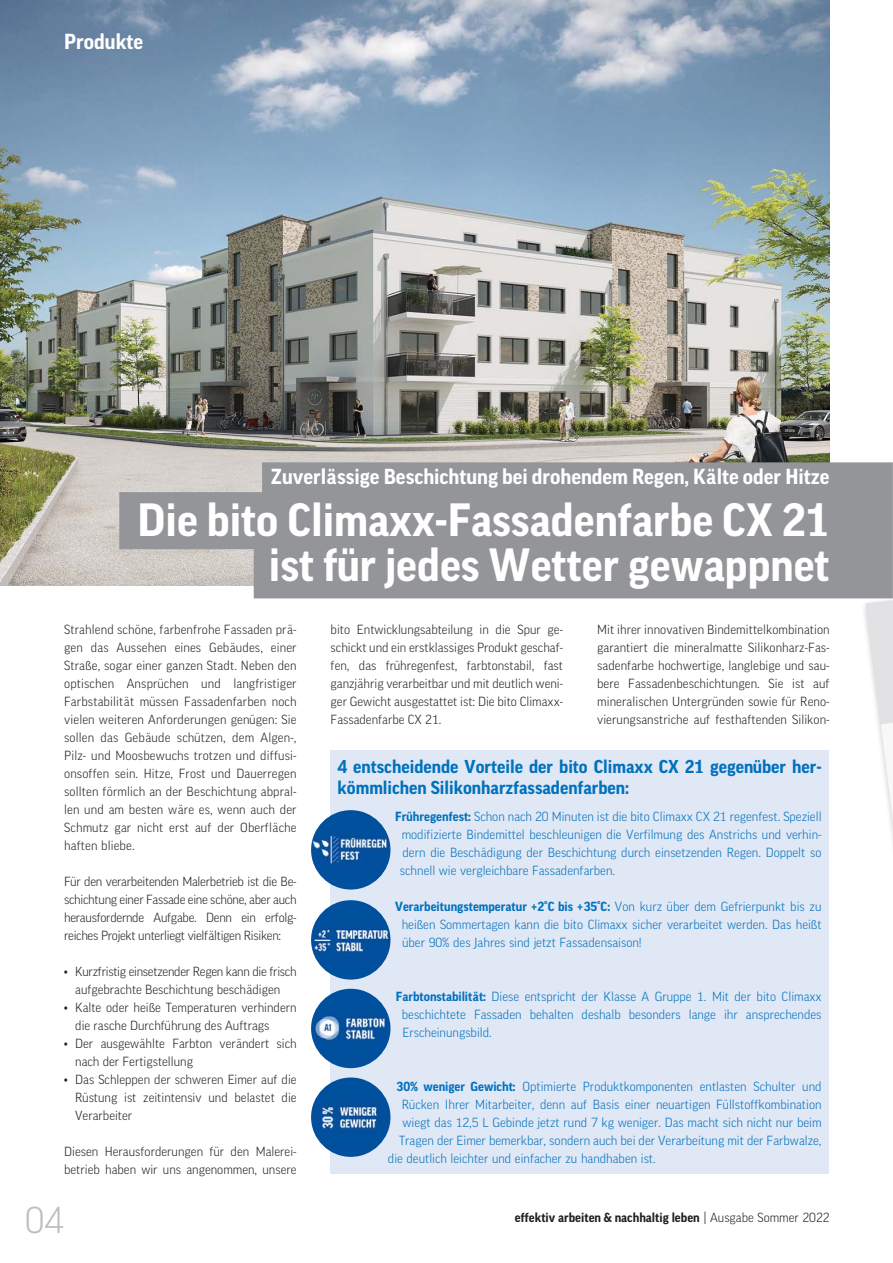
<style>
.page{position:relative;width:893px;height:1263px;background:#fff}
.page>*{position:absolute;margin:0;border:0;box-sizing:border-box;transform-origin:0 0}
.t1{font:700 45px/45px "FF Good Pro";color:#fff;text-align:right}
.t2{font:300 36px "FF Good Pro";color:#bbbdc0}
.t3{font:700 21px "FF Good Pro";color:#fff}
.t4{font:700 18px/21.6px "FF Good Pro";color:#0071bc}
.t5{font:300 12.75px/18px "FF Good Pro";color:#231f20;text-align:justify}
.t6{font:300 12.75px/18px "FF Good Pro";color:#0071bc;text-align:justify}
.t7{font:300 12.75px/18px "FF Good Pro";letter-spacing:-.02em;color:#231f20;text-align:center}
.t8{font:700 12.75px "FF Good Pro";color:#231f20}
.s1{font-weight:700}
.s2{font-weight:300}
</style>
<div class="page">
<img style="left:839px;top:598px;width:54px;height:243px">
<img style="left:0;top:0;width:829px;height:586px">
<svg style="left:119px;top:462px;width:774px;height:136px;background:#9a9b9d"></svg>
<div style="left:330px;top:751px;width:499px;height:423px;background:#e0e7f5"></div>
<img style="left:311px;top:810px;width:79px;height:80px;border-radius:50%">
<img style="left:311px;top:900px;width:79px;height:80px;border-radius:50%">
<img style="left:311px;top:989px;width:79px;height:79px;border-radius:50%">
<img style="left:311px;top:1077px;width:79px;height:80px;border-radius:50%">
<h3 class="t3" style="left:64px;top:34px;width:81px">Produkte</h3>
<h3 class="t3" style="left:271px;top:468px;width:560px">Zuverlässige Beschichtung bei drohendem Regen, Kälte oder Hitze</h3>
<h1 class="t1" style="left:138px;top:501px;width:693px">Die bito Climaxx-Fassadenfarbe CX 21 ist für jedes Wetter gewappnet</h1>
<p class="t5" style="left:64px;top:621px;width:234px">Strahlend schöne, farbenfrohe Fassaden prä&shy;gen das Aussehen eines Gebäudes, einer Straße, sogar einer ganzen Stadt. Neben den optischen Ansprüchen und langfristiger Farbstabilität müssen Fassadenfarben noch vielen weiteren Anforderungen genügen: Sie sollen das Gebäude schützen, dem Algen-, Pilz- und Moosbewuchs trotzen und diffusi&shy;onsoffen sein. Hitze, Frost und Dauerregen sollten förmlich an der Beschichtung abpral&shy;len und am besten wäre es, wenn auch der Schmutz gar nicht erst auf der Oberfläche haften bliebe.</p>
<p class="t5" style="left:64px;top:873px;width:234px">Für den verarbeitenden Malerbetrieb ist die Be&shy;schichtung einer Fassade eine schöne, aber auch herausfordernde Aufgabe. Denn ein erfolg&shy;reiches Projekt unterliegt vielfältigen Risiken:</p>
<p class="t7" style="left:64px;top:963px;width:234px">• Kurzfristig einsetzender Regen kann die frisch aufgebrachte Beschichtung beschädigen</p>
<p class="t5" style="left:75px;top:999px;width:223px;text-indent:-11px">• Kalte oder heiße Temperaturen verhindern die rasche Durchführung des Auftrags</p>
<p class="t5" style="left:75px;top:1035px;width:223px;text-indent:-11px">• Der ausgewählte Farbton verändert sich nach der Fertigstellung</p>
<p class="t5" style="left:75px;top:1071px;width:223px;text-indent:-11px">• Das Schleppen der schweren Eimer auf die Rüstung ist zeitintensiv und belastet die Verarbeiter</p>
<p class="t5" style="left:64px;top:1143px;width:234px">Diesen Herausforderungen für den Malerei&shy;betrieb haben wir uns angenommen, unsere</p>
<p class="t5" style="left:331px;top:621px;width:234px">bito Entwicklungsabteilung in die Spur ge&shy;schickt und ein erstklassiges Produkt geschaf&shy;fen, das frühregenfest, farbtonstabil, fast ganzjährig verarbeitbar und mit deutlich weni&shy;ger Gewicht ausgestattet ist: Die bito Climaxx-Fassadenfarbe CX 21.</p>
<p class="t5" style="left:597px;top:621px;width:234px">Mit ihrer innovativen Bindemittelkombination garantiert die mineralmatte Silikonharz-Fas&shy;sadenfarbe hochwertige, langlebige und sau&shy;bere Fassadenbeschichtungen. Sie ist auf mineralischen Untergründen sowie für Reno&shy;vierungsanstriche auf festhaftenden Silikon-</p>
<h3 class="t4" style="left:338px;top:757px;width:485px">4 entscheidende Vorteile der bito Climaxx CX 21 gegenüber her&shy;kömmlichen Silikonharzfassadenfarben:</h3>
<p class="t6" style="left:400px;top:809px;width:423px;text-indent:-5px"><span class="s1">Frühregenfest:</span> Schon nach 20 Minuten ist die bito Climaxx CX 21 regenfest. Speziell modifizierte Bindemittel beschleunigen die Verfilmung des Anstrichs und verhin&shy;dern die Beschädigung der Beschichtung durch einsetzenden Regen. Doppelt so schnell wie vergleichbare Fassadenfarben.</p>
<p class="t6" style="left:402px;top:899px;width:421px;text-indent:-7px"><span class="s1">Verarbeitungstemperatur +2°C bis +35°C:</span> Von kurz über dem Gefrierpunkt bis zu heißen Sommertagen kann die bito Climaxx sicher verarbeitet werden. Das heißt über 90% des Jahres sind jetzt Fassadensaison!</p>
<p class="t6" style="left:402px;top:989px;width:421px;text-indent:-6px"><span class="s1">Farbtonstabilität:</span> Diese entspricht der Klasse A Gruppe 1. Mit der bito Climaxx beschichtete Fassaden behalten deshalb besonders lange ihr ansprechendes Erscheinungsbild.</p>
<p class="t6" style="left:397px;top:1079px;width:426px"><span class="s1">30% weniger Gewicht:</span> Optimierte Produktkomponenten entlasten Schulter und</p>
<p class="t6" style="left:402px;top:1097px;width:421px">Rücken Ihrer Mitarbeiter, denn auf Basis einer neuartigen Füllstoffkombination</p>
<p class="t6" style="left:402px;top:1115px;width:421px">wiegt das 12,5 L Gebinde jetzt rund 7 kg weniger. Das macht sich nicht nur beim</p>
<p class="t6" style="left:399px;top:1133px;width:424px">Tragen der Eimer bemerkbar, sondern auch bei der Verarbeitung mit der Farbwalze,</p>
<p class="t6" style="left:388px;top:1151px;width:269px">die deutlich leichter und einfacher zu handhaben ist.</p>
<h2 class="t2" style="left:25px;top:1206px;width:40px">04</h2>
<p class="t8" style="left:515px;top:1213px;width:316px">effektiv arbeiten &amp; nachhaltig leben <span class="s2">| Ausgabe Sommer 2022</span></p>
</div>
